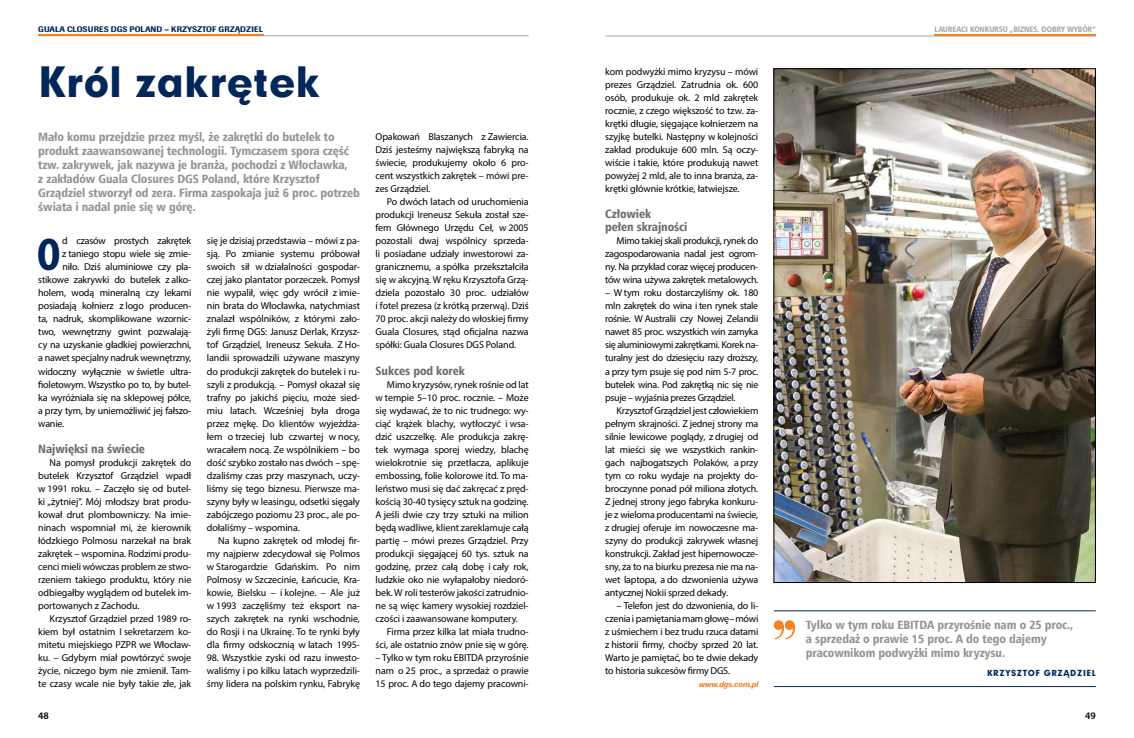
<style>
.page{position:relative;width:1134px;height:738px;background:#fff}
.page>*{position:absolute;margin:0;border:0;box-sizing:border-box;transform-origin:0 0}
.t1{font:700 condensed 46.1px "Myriad Pro";color:#00265a;scale:1.05 1}
.t2{font:40px "Geometric 706 Blk EU";color:#00265a}
.t3{font:12px/14px "Humnst 777 Blk Cn EU";letter-spacing:-.01em;color:#939598}
.t4{font:12px/13px "Humnst 777 Blk Cn EU";letter-spacing:-.01em;color:#6d6e71}
.t5{font:10px/13px "Myriad Pro";letter-spacing:-.015em;color:#000;text-align:justify}
.t6{font:600 10px "Myriad Pro";color:#000}
.t7{font:8px "Imago PL Medium";letter-spacing:.02em;color:#00265a}
.t8{font:8px "Humnst 777 Blk Cn EU";letter-spacing:-.01em;color:#a7a9ac}
.t9{font:8px "Geometric 706 Blk EU";letter-spacing:.07em;color:#00265a}
.t10{font:italic 8px "Imago PL Medium";letter-spacing:-.01em;color:#f58220}
</style>
<div class="page">
<img style="left:776px;top:70px;width:318px;height:510px">
<div style="left:774px;top:68px;width:322px;height:514px;border:1px solid #000"></div>
<hr style="left:38px;top:36px;width:491px;height:1px;background:#a7a9ac">
<hr style="left:605px;top:36px;width:491px;height:1px;background:#a7a9ac">
<hr style="left:38px;top:34px;width:226px;height:2px;background:#f58220">
<hr style="left:774px;top:685px;width:322px;height:1px;background:#00265a">
<hr style="left:774px;top:610px;width:322px;height:1px;background:#00265a">
<svg style="left:774px;top:620px;width:21px;height:19px"></svg>
<hr style="left:935px;top:34px;width:161px;height:2px;background:#f58220">
<p class="t7" style="left:38px;top:24px;width:56px">GUALA CLOSURE</p>
<p class="t7" style="left:104px;top:24px;width:156px">S DGS POLAND – KRZYSZTOF GRZĄDZIEL</p>
<h2 class="t2" style="left:38px;top:55px;width:284px">KRÓL ZAKRĘTEK</h2>
<p class="t3" style="left:38px;top:129px;width:323px">Mało komu przejdzie przez myśl, że zakrętki do butelek to produkt zaawansowanej technologii. Tymczasem spora część tzw. zakrywek, jak nazywa je branża, pochodzi z Włocławka,<br>z zakładów Guala Closures DGS Poland, które Krzysztof Grządziel stworzył od zera. Firma zaspokaja już 6 proc. potrzeb świata i nadal pnie się w górę.</p>
<h1 class="t1" style="left:37px;top:226px;width:24px">O</h1>
<p class="t5" style="left:62px;top:234px;width:131px">d czasów prostych zakrętek</p>
<p class="t5" style="left:62px;top:247px;width:130px">z taniego stopu wiele się zmie-</p>
<p class="t5" style="left:62px;top:260px;width:130px">niło. Dziś aluminiowe czy pla-</p>
<p class="t5" style="left:38px;top:273px;width:155px">stikowe zakrywki do butelek z alko-</p>
<p class="t5" style="left:38px;top:286px;width:155px">holem, wodą mineralną czy lekami</p>
<p class="t5" style="left:38px;top:299px;width:155px">posiadają kołnierz z logo producen-</p>
<p class="t5" style="left:38px;top:312px;width:155px">ta, nadruk, skomplikowane wzornic-</p>
<p class="t5" style="left:38px;top:325px;width:155px">two, wewnętrzny gwint pozwalają-</p>
<p class="t5" style="left:38px;top:338px;width:155px">cy na uzyskanie gładkiej powierzchni,</p>
<p class="t5" style="left:38px;top:351px;width:155px">a nawet specjalny nadruk wewnętrzny,</p>
<p class="t5" style="left:38px;top:364px;width:155px">widoczny wyłącznie w świetle ultra-</p>
<p class="t5" style="left:38px;top:377px;width:155px">fioletowym. Wszystko po to, by butel-</p>
<p class="t5" style="left:38px;top:390px;width:155px">ka wyróżniała się na sklepowej półce,</p>
<p class="t5" style="left:38px;top:403px;width:155px">a przy tym, by uniemożliwić jej fałszo-</p>
<p class="t5" style="left:38px;top:416px;width:27px">wanie.</p>
<p class="t4" style="left:38px;top:441px;width:108px">Najwięksi na świecie</p>
<p class="t5" style="left:38px;top:455px;width:155px;text-indent:11px">Na pomysł produkcji zakrętek do butelek Krzysztof Grządziel wpadł w 1991 roku. – Zaczęło się od butel&shy;ki „żytniej”. Mój młodszy brat produ&shy;kował drut plombowniczy. Na imie&shy;ninach wspomniał mi, że kierownik łódzkiego Polmosu narzekał na brak zakrętek – wspomina. Rodzimi produ&shy;cenci mieli wówczas problem ze stwo&shy;rzeniem takiego produktu, który nie odbiegałby wyglądem od butelek im&shy;portowanych z Zachodu.</p>
<p class="t5" style="left:38px;top:611px;width:155px;text-indent:11px">Krzysztof Grządziel przed 1989 ro&shy;kiem był ostatnim I sekretarzem ko&shy;mitetu miejskiego PZPR we Włocław&shy;ku. – Gdybym miał powtórzyć swoje życie, niczego bym nie zmienił. Tam&shy;te czasy wcale nie były takie złe, jak</p>
<p class="t5" style="left:207px;top:234px;width:155px">się je dzisiaj przedstawia – mówi z pa&shy;sją. Po zmianie systemu próbował swoich sił w działalności gospodar&shy;czej jako plantator porzeczek. Pomysł nie wypalił, więc gdy wrócił z imie&shy;nin brata do Włocławka, natychmiast znalazł wspólników, z którymi zało&shy;żyli firmę DGS: Janusz Derlak, Krzysz&shy;tof Grządziel, I reneusz Sekuła. Z Ho&shy;landii sprowadzili używane maszyny do produkcji zakrętek do butelek i ru&shy;szyli z produkcją. – Pomysł okazał się trafny po jakichś pięciu, może sied&shy;miu latach. Wcześniej była droga przez mękę. Do klientów wyjeżdża&shy;łem o trzeciej lub czwartej w nocy, wracałem nocą. Ze wspólnikiem – bo dość szybko zostało nas dwóch – spę&shy;dzaliśmy czas przy maszynach, uczy&shy;liśmy się tego biznesu. Pierwsze ma&shy;szyny były w leasingu, odsetki sięgały zabójczego poziomu 23 proc., ale po&shy;dołaliśmy – wspomina.</p>
<p class="t5" style="left:207px;top:533px;width:155px;text-indent:11px">Na kupno zakrętek od młodej fir&shy;my najpierw zdecydował się Polmos w Starogardzie Gdańskim. Po nim Polmosy w Szczecinie, Łańcucie, Kra&shy;kowie, Bielsku – i kolejne. – Ale już w 1993 zaczęliśmy też eksport na&shy;szych zakrętek na rynki wschodnie, do Rosji i na Ukrainę. To te rynki były dla firmy odskocznią w latach 1995-</p>
<p class="t5" style="left:207px;top:650px;width:155px">98. Wszystkie zyski od razu inwesto&shy;waliśmy i po kilku latach wyprzedzili&shy;śmy lidera na polskim rynku, Fabrykę</p>
<p class="t5" style="left:376px;top:130px;width:155px">Opakowań Blaszanych z Zawiercia.<br>Dziś jesteśmy największą fabryką na świecie, produkujemy około 6 pro&shy;cent wszystkich zakrętek – mówi pre&shy;zes Grządziel.</p>
<p class="t5" style="left:376px;top:195px;width:155px;text-indent:11px">Po dwóch latach od uruchomienia produkcji I reneusz Sekuła został sze&shy;fem Głównego Urzędu Ceł, w 2005 pozostali dwaj wspólnicy sprzeda&shy;li posiadane udziały inwestorowi za&shy;granicznemu, a spółka przekształciła się w akcyjną. W ręku Krzysztofa Grzą&shy;dziela pozostało 30 proc. udziałów i fotel prezesa (z krótką przerwą). Dziś 70 proc. akcji należy do włoskiej firmy Guala Closures, stąd oficjalna nazwa spółki: Guala Closures DGS Poland.</p>
<p class="t4" style="left:376px;top:363px;width:91px">Sukces pod korek</p>
<p class="t5" style="left:376px;top:377px;width:155px;text-indent:11px">Mimo kryzysów, rynek rośnie od lat w tempie 5–10 proc. rocznie. – Może się wydawać, że to nic trudnego: wy&shy;ciąć krążek blachy, wytłoczyć i wsa&shy;dzić uszczelkę. Ale produkcja zakrę&shy;tek wymaga sporej wiedzy, blachę wielokrotnie się przetłacza, aplikuje embossing, folie kolorowe itd. To ma&shy;leństwo musi się dać zakręcać z pręd&shy;kością 30-40 tysięcy sztuk na godzinę.<br>A jeśli dwie czy trzy sztuki na milion będą wadliwe, klient zareklamuje całą partię – mówi prezes Grządziel. Przy produkcji sięgającej 60 tys. sztuk na godzinę, przez całą dobę i cały rok, ludzkie oko nie wyłapałoby niedoró&shy;bek. W roli testerów jakości zatrudnio&shy;ne są więc kamery wysokiej rozdziel&shy;czości i zaawansowane komputery.</p>
<p class="t5" style="left:376px;top:624px;width:155px;text-align:right">Firma przez kilka lat miała trudno&shy;ści, ale ostatnio znów pnie się w górę.</p>
<p class="t5" style="left:376px;top:650px;width:155px">– Tylko w tym roku EBITDA przyrośnie nam o 25 proc., a sprzedaż o prawie 15 proc. A do tego dajemy pracowni-</p>
<p class="t5" style="left:605px;top:65px;width:155px">kom podwyżki mimo kryzysu – mówi prezes Grządziel. Zatrudnia ok. 600 osób, produkuje ok. 2 mld zakrętek rocznie, z czego większość to tzw. za&shy;krętki długie, sięgające kołnierzem na szyjkę butelki. Następny w kolejności zakład produkuje 600 mln. Są oczy&shy;wiście i takie, które produkują nawet powyżej 2 mld, ale to inna branża, za&shy;krętki głównie krótkie, łatwiejsze.</p>
<p class="t4" style="left:605px;top:207px;width:84px">Człowiek<br>pełen skrajności</p>
<p class="t5" style="left:605px;top:234px;width:155px;text-indent:11px">Mimo takiej skali produkcji, rynek do zagospodarowania nadal jest ogrom&shy;ny. Na przykład coraz więcej producen&shy;tów wina używa zakrętek metalowych.</p>
<p class="t5" style="left:605px;top:286px;width:155px">– W tym roku dostarczyliśmy ok. 180 mln zakrętek do wina i ten rynek stale rośnie. W Australii czy Nowej Zelandii nawet 85 proc. wszystkich win zamyka się aluminiowymi zakrętkami. Korek na&shy;turalny jest do dziesięciu razy droższy, a przy tym psuje się pod nim 5-7 proc. butelek wina. Pod zakrętką nic się nie psuje – wyjaśnia prezes Grządziel.</p>
<p class="t5" style="left:605px;top:403px;width:155px;text-indent:11px">Krzysztof Grządziel jest człowiekiem pełnym skrajności. Z jednej strony ma silnie lewicowe poglądy, z drugiej od lat mieści się we wszystkich rankin&shy;gach najbogatszych Polaków, a przy tym co roku wydaje na projekty do&shy;broczynne ponad pół miliona złotych.<br>Z jednej strony jego fabryka konkuru&shy;je z wieloma producentami na świecie, z drugiej oferuje im nowoczesne ma&shy;szyny do produkcji zakrywek własnej konstrukcji. Zakład jest hipernowocze&shy;sny, za to na biurku prezesa nie ma na&shy;wet laptopa, a do dzwonienia używa antycznej Nokii sprzed dekady.</p>
<p class="t5" style="left:605px;top:598px;width:155px;text-indent:11px">– Telefon jest do dzwonienia, do li&shy;czenia i pamiętania mam głowę– mówi z uśmiechem i bez trudu rzuca datami z historii firmy, choćby sprzed 20 lat.<br>Warto je pamiętać, bo te dwie dekady to historia sukcesów firmy DGS.</p>
<p class="t10" style="left:699px;top:678px;width:61px">www.dgs.com.pl</p>
<p class="t8" style="left:934px;top:24px;width:139px">Laureaci konkursu „Biznes. Dobry wyb</p>
<p class="t8" style="left:1082px;top:24px;width:15px">ór”</p>
<p class="t3" style="left:806px;top:617px;width:269px">Tylko w tym roku EBITDA przyrośnie nam o 25 proc., a sprzedaż o prawie 15 proc. A do tego dajemy pracownikom podwyżki mimo kryzysu.</p>
<p class="t9" style="left:987px;top:666px;width:109px">KRZYSZTOF GRZĄDZIEL</p>
<p class="t6" style="left:38px;top:708px;width:12px">48</p>
<p class="t6" style="left:1085px;top:708px;width:12px">49</p>
</div>
